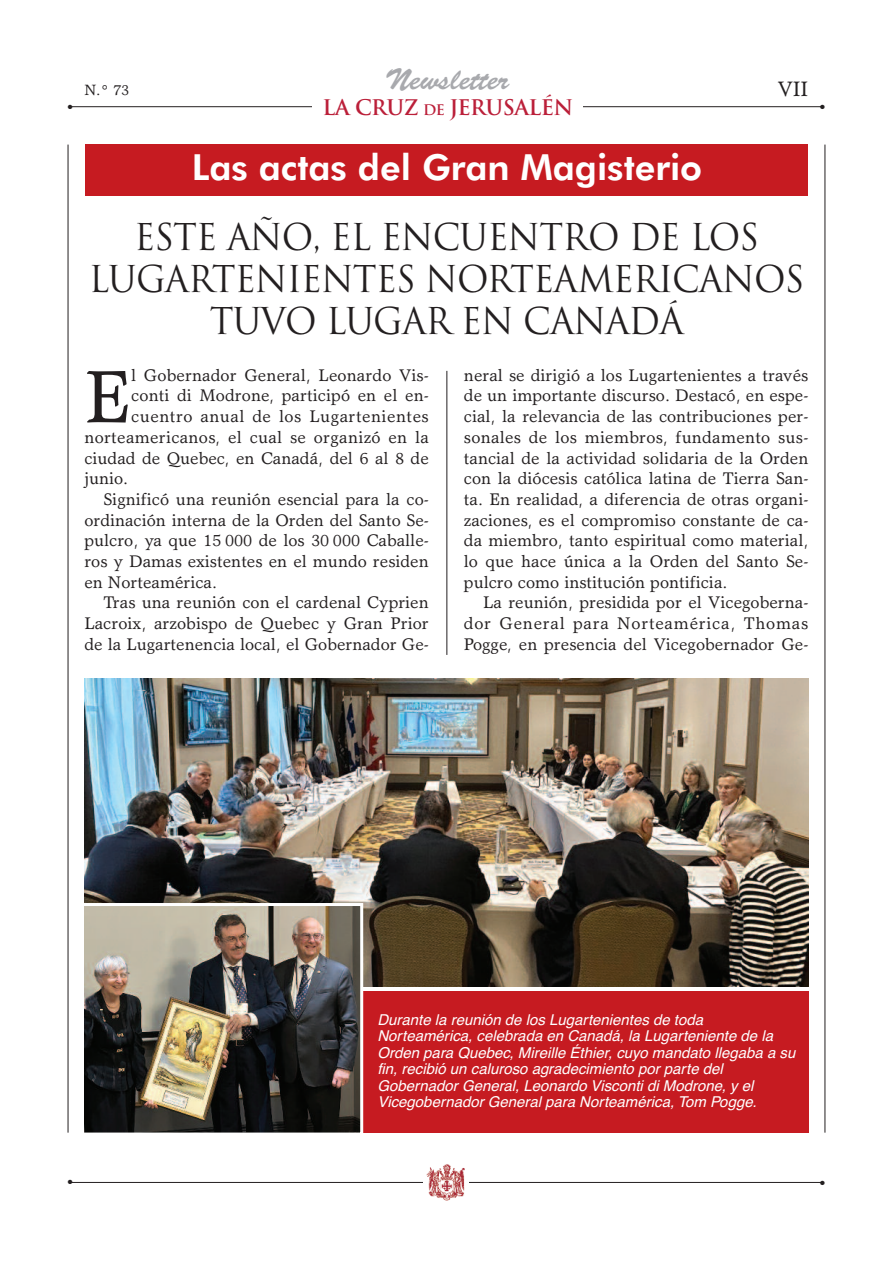
<style>
.page{position:relative;width:893px;height:1263px;background:#fff}
.page>*{position:absolute;margin:0;border:0;box-sizing:border-box;transform-origin:0 0}
.t1{font:74.55px "Garth Graphic";color:#231f20}
.t2{font:36px/42px "Trajan";letter-spacing:-.025em;color:#231f20;text-align:center;scale:.96 1}
.t3{font:800 36px "Futura BT";color:#fff}
.t4{font:30px "Brush Script";color:#a8a9ad}
.t5{font:700 21px "Trajan";letter-spacing:-.025em;color:#bb1f39}
.t6{font:21px "Garth Graphic";color:#231f20}
.t7{font:16.95px/20.7px "Garth Graphic";color:#231f20;text-align:justify}
.t8{font:16.95px "Garth Graphic";letter-spacing:.03em;color:#231f20}
.t9{font:italic 15px/16.5px "Helvetica";color:#fff}
.t10{font:15px "Garth Graphic";color:#231f20}
.t11{font:6px "Zapf Dingbats";color:#231f20}
.s1{font-size:14.25px}
</style>
<div class="page">
<hr style="left:68px;top:145px;width:1px;height:987px;background:#231f20">
<hr style="left:825px;top:145px;width:1px;height:987px;background:#231f20">
<hr style="left:69px;top:1182px;width:754px;height:1px;background:#231f20">
<div style="left:424px;top:1163px;width:45px;height:41px;background:#fff"></div>
<img style="left:426px;top:1164px;width:39px;height:37px">
<hr style="left:446px;top:371px;width:1px;height:284px;background:#231f20">
<img style="left:84px;top:679px;width:724px;height:307px">
<div style="left:363px;top:991px;width:445px;height:141px;background:#c61b21"></div>
<hr style="left:69px;top:106px;width:754px;height:1px;background:#231f20">
<div style="left:313px;top:100px;width:270px;height:22px;background:#fff"></div>
<div style="left:85px;top:145px;width:723px;height:51px;background:#c61b21"></div>
<img style="left:84px;top:907px;width:275px;height:224px">
<div style="left:77px;top:903px;width:286px;height:232px;border:3px solid #fff"></div>
<h3 class="t4" style="left:385px;top:68px;width:125px">Newsletter</h3>
<p class="t5" style="left:323px;top:96px;width:252px">LA CRuz <span class="s1">DE</span> JERUSALÉN</p>
<p class="t6" style="left:778px;top:81px;width:32px">VII</p>
<p class="t10" style="left:84px;top:85px;width:46px">N.° 73</p>
<p class="t11" style="left:68px;top:103px;width:6px">●</p>
<p class="t11" style="left:820px;top:103px;width:6px">●</p>
<h2 class="t3" style="left:192px;top:153px;width:512px">Las actas del Gran Magisterio</h2>
<h2 class="t2" style="left:89px;top:217px;width:747px">ESTE AÑO, EL ENCUENTRO DE LOS<br>LUGARTENIENTES NORTEAMERICANOS<br>TUVO LUGAR EN CANADÁ</h2>
<h1 class="t1" style="left:84px;top:369px;width:48px">E</h1>
<p class="t7" style="left:131px;top:366px;width:299px">l Gobernador General, Leonardo Vis-</p>
<p class="t7" style="left:464px;top:366px;width:346px">neral se dirigió a los Lugartenientes a través de un importante discurso. Destacó, en espe&shy;cial, la relevancia de las contribuciones per&shy;sonales de los miembros, fundamento sus&shy;tancial de la actividad solidaria de la Orden con la diócesis católica latina de Tierra San&shy;ta. En realidad, a diferencia de otras organi&shy;zaciones, es el compromiso constante de ca&shy;da miembro, tanto espiritual como material, lo que hace única a la Orden del Santo Se&shy;pulcro como institución pontificia.</p>
<p class="t7" style="left:464px;top:594px;width:346px;text-indent:19px">La reunión, presidida por el Vicegoberna&shy;dor General para Norteamérica, Thomas Pogge, en presencia del Vicegobernador Ge-</p>
<p class="t7" style="left:131px;top:387px;width:299px">conti di Modrone, participó en el en-</p>
<p class="t8" style="left:131px;top:410px;width:299px">cuentro anual de los Lugartenientes</p>
<p class="t7" style="left:84px;top:428px;width:346px">norteamericanos, el cual se organizó en la</p>
<p class="t7" style="left:84px;top:449px;width:346px">ciudad de Quebec, en Canadá, del 6 al 8 de</p>
<p class="t7" style="left:84px;top:470px;width:45px">junio.</p>
<p class="t7" style="left:104px;top:490px;width:327px">Significó una reunión esencial para la co-</p>
<p class="t7" style="left:84px;top:511px;width:346px">ordinación interna de la Orden del Santo Se-</p>
<p class="t7" style="left:84px;top:532px;width:346px">pulcro, ya que 15 000 de los 30 000 Caballe-</p>
<p class="t7" style="left:84px;top:553px;width:346px">ros y Damas existentes en el mundo residen</p>
<p class="t7" style="left:84px;top:573px;width:134px">en Norteamérica.</p>
<p class="t7" style="left:104px;top:594px;width:327px">Tras una reunión con el cardenal Cyprien</p>
<p class="t7" style="left:84px;top:615px;width:346px">Lacroix, arzobispo de Quebec y Gran Prior</p>
<p class="t7" style="left:84px;top:635px;width:346px">de la Lugartenencia local, el Gobernador Ge-</p>
<p class="t9" style="left:377px;top:1011px;width:419px">Durante la reunión de los Lugartenientes de toda Norteamérica, celebrada en Canadá, la Lugarteniente de la Orden para Quebec, Mireille Éthier, cuyo mandato llegaba a su fin, recibió un caluroso agradecimiento por parte del Gobernador General, Leonardo Visconti di Modrone, y el Vicegobernador General para Norteamérica, Tom Pogge.</p>
<p class="t11" style="left:68px;top:1179px;width:6px">●</p>
<p class="t11" style="left:820px;top:1179px;width:6px">●</p>
</div>
